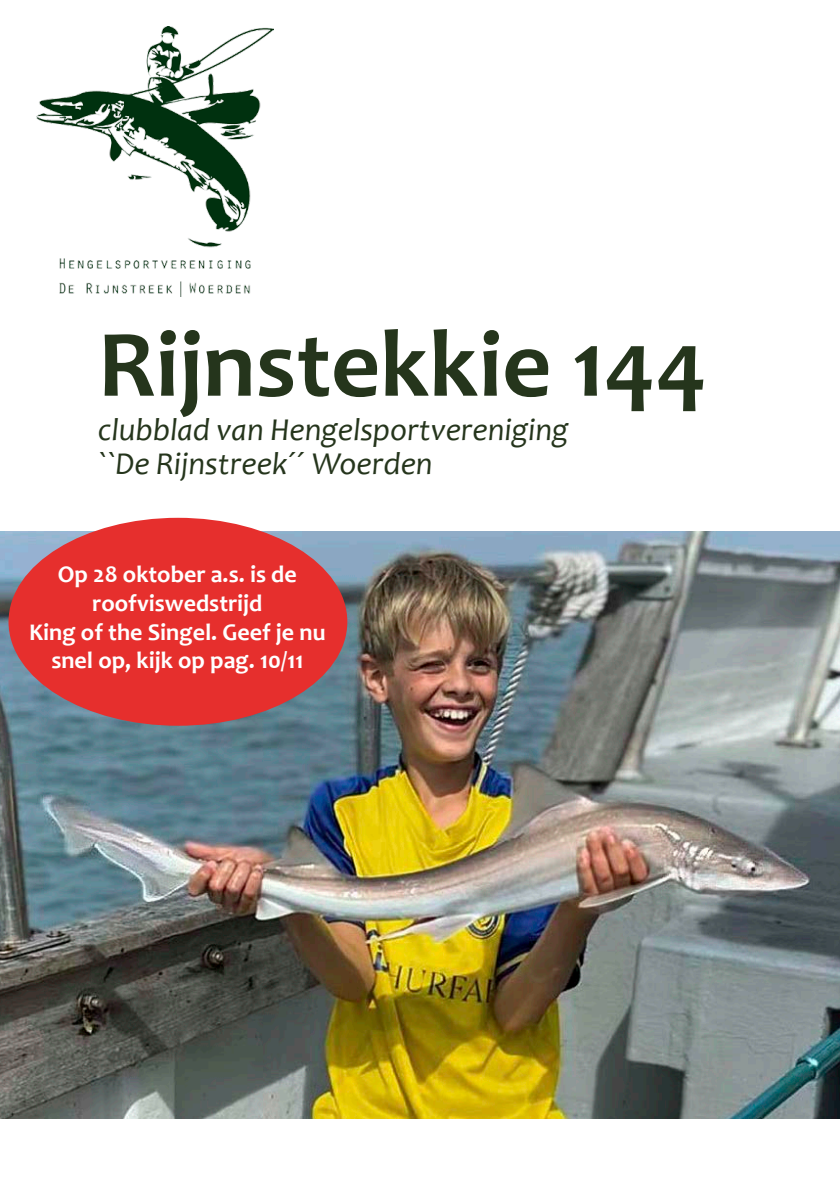
<style>
.page{position:relative;width:840px;height:1191px;background:#fff}
.page>*{position:absolute;margin:0;border:0;box-sizing:border-box;transform-origin:0 0}
.t1{font:700 96px "Candara";color:#25351c}
.t2{font:italic 32px/34px "Candara";color:#25351c}
.t3{font:700 24px/28.8px "Candara";color:#fff;text-align:center}
</style>
<div class="page">
<img style="left:36px;top:26px;width:238px;height:271px">
<img style="left:0;top:531px;width:839px;height:587px">
<div style="left:9px;top:518px;width:338px;height:207px;background:#e62f2d;border-radius:50%"></div>
<h1 class="t1" style="left:98px;top:304px;width:611px">Rijnstekkie 144</h1>
<h2 class="t2" style="left:98px;top:412px;width:472px">clubblad van Hengelsportvereniging ``De Rijnstreek´´ Woerden</h2>
<p class="t3" style="left:29px;top:559px;width:298px">Op 28 oktober a.s. is de roofviswedstrijd<br>King of the Singel. Geef je nu snel op, kijk op pag. 10/11</p>
</div>
